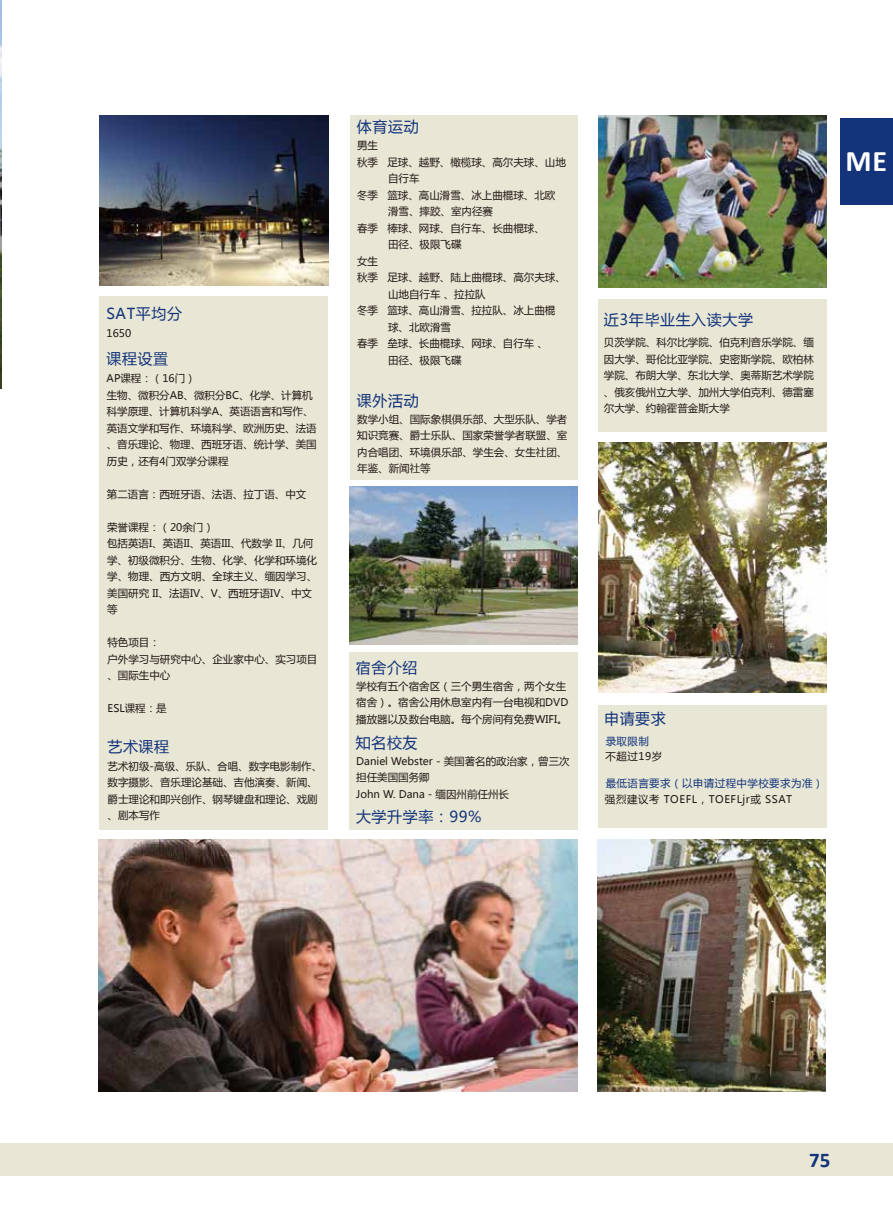
<style>
.page{position:relative;width:893px;height:1212px;background:#fff}
.page>*{position:absolute;margin:0;border:0;box-sizing:border-box;transform-origin:0 0}
.t1{font:700 30px "Calibri";color:#fff}
.t2{font:700 21px "Calibri";color:#13337b}
.t3{font:15px "Microsoft Ya Hei";letter-spacing:.04em;color:#13337b}
.t4{font:10.5px/16.5px "Microsoft Ya Hei";color:#221815}
.t5{font:10.5px "Microsoft Ya Hei";letter-spacing:.04em;color:#13337b}
.t6{font:10.5px "Microsoft Ya Hei";letter-spacing:.05em;color:#221815}
</style>
<div class="page">
<div style="left:349px;top:652px;width:229px;height:178px;background:#e8e7d5"></div>
<div style="left:598px;top:299px;width:229px;height:132px;background:#e8e7d5"></div>
<div style="left:598px;top:705px;width:229px;height:122px;background:#e8e7d5"></div>
<div style="left:350px;top:116px;width:227px;height:364px;background:#e8e7d5"></div>
<div style="left:100px;top:296px;width:228px;height:534px;background:#e8e7d5"></div>
<img style="left:0;top:0;width:1px;height:389px">
<div style="left:0;top:1143px;width:893px;height:33px;background:#e8e7d5"></div>
<div style="left:840px;top:118px;width:53px;height:87px;background:#13337b"></div>
<img style="left:100px;top:116px;width:228px;height:169px">
<img style="left:99px;top:840px;width:478px;height:251px">
<img style="left:599px;top:116px;width:228px;height:172px">
<img style="left:599px;top:442px;width:228px;height:251px">
<img style="left:350px;top:486px;width:228px;height:158px">
<img style="left:598px;top:840px;width:227px;height:251px">
<h3 class="t3" style="left:106px;top:303px;width:77px">SAT平均分</h3>
<p class="t4" style="left:107px;top:324px;width:26px">1650</p>
<h3 class="t3" style="left:106px;top:349px;width:63px">课程设置</h3>
<p class="t4" style="left:107px;top:370px;width:212px">AP课程：（16门）<br>生物、微积分AB、微积分BC、化学、计算机科学原理、计算机科学A、英语语言和写作、英语文学和写作、环境科学、欧洲历史、法语、音乐理论、物理、西班牙语、统计学、美国历史，还有4门双学分课程</p>
<p class="t4" style="left:107px;top:485px;width:201px">第二语言：西班牙语、法语、拉丁语、中文</p>
<p class="t4" style="left:107px;top:518px;width:212px">荣誉课程：（20余门）<br>包括英语I、英语II、英语III、代数学 II、几何学、初级微积分、生物、化学、化学和环境化学、物理、西方文明、全球主义、缅因学习、美国研究 II、法语IV、V、西班牙语IV、中文等</p>
<p class="t4" style="left:107px;top:634px;width:212px">特色项目：<br>户外学习与研究中心、企业家中心、实习项目、国际生中心</p>
<p class="t4" style="left:108px;top:700px;width:61px">ESL课程：是</p>
<h3 class="t3" style="left:107px;top:736px;width:63px">艺术课程</h3>
<p class="t4" style="left:108px;top:757px;width:216px">艺术初级-高级、乐队、合唱、数字电影制作、数字摄影、音乐理论基础、吉他演奏、新闻、爵士理论和即兴创作、钢琴键盘和理论、戏剧、剧本写作</p>
<h3 class="t3" style="left:357px;top:116px;width:63px">体育运动</h3>
<p class="t4" style="left:357px;top:137px;width:22px">男生</p>
<p class="t4" style="left:357px;top:154px;width:210px">秋季 足球、越野、橄榄球、高尔夫球、山地</p>
<p class="t4" style="left:388px;top:170px;width:33px">自行车</p>
<p class="t4" style="left:357px;top:187px;width:200px">冬季 篮球、高山滑雪、冰上曲棍球、北欧</p>
<p class="t4" style="left:388px;top:203px;width:106px">滑雪、摔跤、室内径赛</p>
<p class="t4" style="left:357px;top:220px;width:189px">春季 棒球、网球、自行车、长曲棍球、</p>
<p class="t4" style="left:388px;top:236px;width:75px">田径、极限飞碟</p>
<p class="t4" style="left:357px;top:253px;width:22px">女生</p>
<p class="t4" style="left:357px;top:269px;width:210px">秋季 足球、越野、陆上曲棍球、高尔夫球、</p>
<p class="t4" style="left:388px;top:286px;width:99px">山地自行车 、拉拉队</p>
<p class="t4" style="left:357px;top:302px;width:200px">冬季 篮球、高山滑雪、拉拉队、冰上曲棍</p>
<p class="t4" style="left:388px;top:319px;width:64px">球、北欧滑雪</p>
<p class="t4" style="left:357px;top:335px;width:192px">春季 垒球、长曲棍球、网球、自行车 、</p>
<p class="t4" style="left:388px;top:352px;width:75px">田径、极限飞碟</p>
<h3 class="t3" style="left:357px;top:390px;width:63px">课外活动</h3>
<p class="t4" style="left:357px;top:410px;width:211px;text-align:justify">数学小组、国际象棋俱乐部、大型乐队、学者知识竞赛、爵士乐队、国家荣誉学者联盟、室内合唱团、环境俱乐部、学生会、女生社团、年鉴、新闻社等</p>
<h1 class="t1" style="left:845px;top:140px;width:43px">ME</h1>
<h3 class="t3" style="left:604px;top:310px;width:151px">近3年毕业生入读大学</h3>
<p class="t4" style="left:604px;top:334px;width:211px;text-align:justify">贝茨学院、科尔比学院、伯克利音乐学院、缅因大学、哥伦比亚学院、史密斯学院、欧柏林学院、布朗大学、东北大学、奥蒂斯艺术学院、俄亥俄州立大学、加州大学伯克利、德雷塞尔大学、约翰霍普金斯大学</p>
<h3 class="t3" style="left:356px;top:657px;width:63px">宿舍介绍</h3>
<p class="t4" style="left:356px;top:677px;width:214px">学校有五个宿舍区（三个男生宿舍，两个女生宿舍）。宿舍公用休息室内有一台电视和DVD播放器以及数台电脑。每个房间有免费WIFI。</p>
<h3 class="t3" style="left:356px;top:732px;width:63px">知名校友</h3>
<p class="t4" style="left:356px;top:752px;width:215px">Daniel Webster - 美国著名的政治家，曾三次担任美国国务卿<br>John W. Dana - 缅因州前任州长</p>
<h3 class="t3" style="left:356px;top:806px;width:127px">大学升学率：99%</h3>
<h3 class="t3" style="left:604px;top:708px;width:63px">申请要求</h3>
<p class="t5" style="left:606px;top:734px;width:45px">录取限制</p>
<p class="t5" style="left:606px;top:776px;width:219px">最低语言要求（以申请过程中学校要求为准）</p>
<p class="t6" style="left:605px;top:792px;width:189px">强烈建议考 TOEFL，TOEFLjr或 SSAT</p>
<p class="t4" style="left:605px;top:748px;width:58px">不超过19岁</p>
<h2 class="t2" style="left:809px;top:1145px;width:23px">75</h2>
</div>
